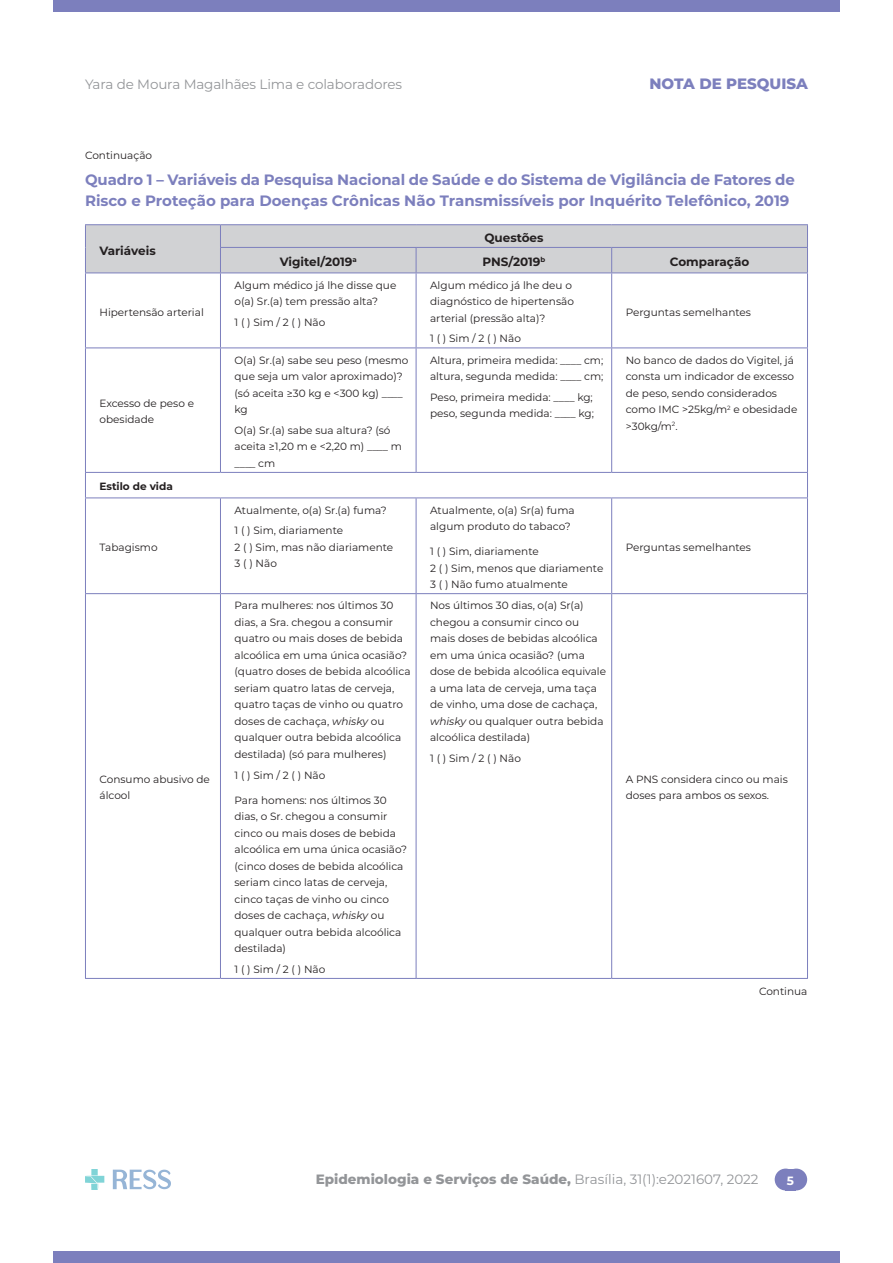
<style>
.page{position:relative;width:893px;height:1263px;background:#fff}
.page>*{position:absolute;margin:0;border:0;box-sizing:border-box;transform-origin:0 0}
.titulo_tab{font:700 15px/21px "Montserrat";letter-spacing:-.005em;color:#7c7fbd}
.t1{font:800 15px "Montserrat";color:#7c7fbd}
.t2{font:800 13.5px "Montserrat";color:#939598}
.t3{font:13.5px "Montserrat";letter-spacing:-.01em;color:#939598}
.texto_tab_cen{font:700 12px "Montserrat";color:#231f20}
.texto_tab_esq{font:700 12px "Montserrat";color:#231f20}
.t4{font:700 12px "Montserrat";color:#fff}
.texto_tab_esq-2{font:10.5px/16.5px "Montserrat";color:#231f20}
.texto_tab_esq-3{font:700 10.5px "Montserrat";color:#231f20}
.legenda_esq2{font:10.5px "Montserrat";color:#231f20}
.legenda_dir{font:10.5px "Montserrat";color:#231f20}
.s1{font-style:italic}
.s2{font-weight:400}
</style>
<div class="page">
<div style="left:53px;top:1251px;width:787px;height:12px;background:#7c7fbd"></div>
<div style="left:53px;top:0;width:787px;height:11px;background:#7c7fbd"></div>
<img style="left:85px;top:1170px;width:85px;height:19px">
<div style="left:775px;top:1168px;width:21px;height:22px;background:#7c7fbd;border-radius:50%"></div>
<div style="left:785px;top:1168px;width:22px;height:22px;background:#7c7fbd;border-radius:50%"></div>
<div style="left:785px;top:1168px;width:11px;height:22px;background:#7c7fbd"></div>
<hr style="left:85px;top:273px;width:1px;height:74px;background:#7c7fbd">
<hr style="left:220px;top:273px;width:1px;height:74px;background:#7c7fbd">
<hr style="left:416px;top:273px;width:1px;height:74px;background:#7c7fbd">
<hr style="left:611px;top:273px;width:1px;height:74px;background:#7c7fbd">
<hr style="left:807px;top:273px;width:1px;height:74px;background:#7c7fbd">
<hr style="left:85px;top:347px;width:135px;height:1px;background:#7c7fbd">
<hr style="left:85px;top:348px;width:1px;height:124px;background:#7c7fbd">
<hr style="left:220px;top:347px;width:196px;height:1px;background:#7c7fbd">
<hr style="left:220px;top:348px;width:1px;height:124px;background:#7c7fbd">
<hr style="left:416px;top:347px;width:196px;height:1px;background:#7c7fbd">
<hr style="left:416px;top:348px;width:1px;height:124px;background:#7c7fbd">
<hr style="left:612px;top:347px;width:196px;height:1px;background:#7c7fbd">
<hr style="left:611px;top:348px;width:1px;height:124px;background:#7c7fbd">
<hr style="left:807px;top:348px;width:1px;height:124px;background:#7c7fbd">
<hr style="left:85px;top:472px;width:135px;height:1px;background:#7c7fbd">
<svg style="left:85px;top:473px;width:1px;height:24px"></svg>
<hr style="left:220px;top:472px;width:196px;height:1px;background:#7c7fbd">
<hr style="left:416px;top:472px;width:196px;height:1px;background:#7c7fbd">
<hr style="left:612px;top:472px;width:196px;height:1px;background:#7c7fbd">
<svg style="left:807px;top:473px;width:1px;height:24px"></svg>
<hr style="left:85px;top:497px;width:135px;height:1px;background:#7c7fbd">
<hr style="left:85px;top:498px;width:1px;height:95px;background:#7c7fbd">
<hr style="left:220px;top:497px;width:196px;height:1px;background:#7c7fbd">
<hr style="left:220px;top:498px;width:1px;height:95px;background:#7c7fbd">
<hr style="left:416px;top:497px;width:196px;height:1px;background:#7c7fbd">
<hr style="left:416px;top:498px;width:1px;height:95px;background:#7c7fbd">
<hr style="left:612px;top:497px;width:196px;height:1px;background:#7c7fbd">
<hr style="left:611px;top:498px;width:1px;height:95px;background:#7c7fbd">
<hr style="left:807px;top:498px;width:1px;height:95px;background:#7c7fbd">
<hr style="left:85px;top:593px;width:135px;height:1px;background:#7c7fbd">
<hr style="left:85px;top:594px;width:1px;height:384px;background:#7c7fbd">
<hr style="left:220px;top:593px;width:196px;height:1px;background:#7c7fbd">
<hr style="left:220px;top:594px;width:1px;height:384px;background:#7c7fbd">
<hr style="left:416px;top:593px;width:196px;height:1px;background:#7c7fbd">
<hr style="left:416px;top:594px;width:1px;height:384px;background:#7c7fbd">
<hr style="left:612px;top:593px;width:196px;height:1px;background:#7c7fbd">
<hr style="left:611px;top:594px;width:1px;height:384px;background:#7c7fbd">
<hr style="left:807px;top:594px;width:1px;height:384px;background:#7c7fbd">
<hr style="left:85px;top:224px;width:135px;height:1px;background:#7c7fbd">
<hr style="left:220px;top:224px;width:196px;height:1px;background:#7c7fbd">
<hr style="left:416px;top:224px;width:196px;height:1px;background:#7c7fbd">
<hr style="left:612px;top:224px;width:196px;height:1px;background:#7c7fbd">
<div style="left:85px;top:225px;width:723px;height:48px;background:#d1d2d4"></div>
<hr style="left:220px;top:272px;width:196px;height:1px;background:#7c7fbd">
<hr style="left:416px;top:272px;width:196px;height:1px;background:#7c7fbd">
<hr style="left:612px;top:272px;width:196px;height:1px;background:#7c7fbd">
<hr style="left:85px;top:978px;width:135px;height:1px;background:#7c7fbd">
<hr style="left:220px;top:978px;width:196px;height:1px;background:#7c7fbd">
<hr style="left:416px;top:978px;width:196px;height:1px;background:#7c7fbd">
<hr style="left:612px;top:978px;width:196px;height:1px;background:#7c7fbd">
<p class="t3" style="left:85px;top:75px;width:319px">Yara de Moura Magalhães Lima e colaboradores</p>
<h1 class="t1" style="left:650px;top:73px;width:160px">NOTA DE PESQUISA</h1>
<p class="legenda_esq2" style="left:85px;top:148px;width:69px">Continuação</p>
<p class="titulo_tab" style="left:85px;top:168px;width:711px">Quadro 1 – Variáveis da Pesquisa Nacional de Saúde e do Sistema de Vigilância de Fatores de<br>Risco e Proteção para Doenças Crônicas Não Transmissíveis por Inquérito Telefônico, 2019</p>
<p class="texto_tab_esq" style="left:99px;top:242px;width:58px">Variáveis</p>
<p class="texto_tab_cen" style="left:484px;top:229px;width:61px">Questões</p>
<p class="texto_tab_cen" style="left:280px;top:253px;width:79px">Vigitel/2019<sup>a</sup></p>
<p class="texto_tab_cen" style="left:482px;top:253px;width:65px">PNS/2019<sup>b</sup></p>
<p class="texto_tab_cen" style="left:670px;top:253px;width:81px">Comparação</p>
<p class="texto_tab_esq-2" style="left:99px;top:303px;width:106px">Hipertensão arterial</p>
<p class="texto_tab_esq-2" style="left:99px;top:395px;width:96px">Excesso de peso e obesidade</p>
<p class="texto_tab_esq-3" style="left:99px;top:479px;width:75px">Estilo de vida</p>
<p class="texto_tab_esq-2" style="left:99px;top:538px;width:60px">Tabagismo</p>
<p class="texto_tab_esq-2" style="left:99px;top:770px;width:112px">Consumo abusivo de álcool</p>
<p class="texto_tab_esq-2" style="left:234px;top:276px;width:163px">Algum médico já lhe disse que o(a) Sr.(a) tem pressão alta?</p>
<p class="texto_tab_esq-2" style="left:234px;top:313px;width:92px">1 ( ) Sim / 2 ( ) Não</p>
<p class="texto_tab_esq-2" style="left:234px;top:351px;width:175px">O(a) Sr.(a) sabe seu peso (mesmo que seja um valor aproximado)? (só aceita ≥30 kg e &lt;300 kg) ____ kg</p>
<p class="texto_tab_esq-2" style="left:234px;top:421px;width:169px">O(a) Sr.(a) sabe sua altura? (só aceita ≥1,20 m e &lt;2,20 m) ____ m ____ cm</p>
<p class="texto_tab_esq-2" style="left:234px;top:501px;width:154px">Atualmente, o(a) Sr.(a) fuma?</p>
<p class="texto_tab_esq-2" style="left:234px;top:522px;width:110px">1 ( ) Sim, diariamente</p>
<p class="texto_tab_esq-2" style="left:234px;top:538px;width:160px">2 ( ) Sim, mas não diariamente</p>
<p class="texto_tab_esq-2" style="left:234px;top:555px;width:44px">3 ( ) Não</p>
<p class="texto_tab_esq-2" style="left:234px;top:597px;width:178px">Para mulheres: nos últimos 30 dias, a Sra. chegou a consumir quatro ou mais doses de bebida alcoólica em uma única ocasião? (quatro doses de bebida alcoólica seriam quatro latas de cerveja, quatro taças de vinho ou quatro doses de cachaça, <span class="s1">whisky</span> ou qualquer outra bebida alcoólica destilada) (só para mulheres)</p>
<p class="texto_tab_esq-2" style="left:234px;top:766px;width:92px">1 ( ) Sim / 2 ( ) Não</p>
<p class="texto_tab_esq-2" style="left:234px;top:791px;width:174px">Para homens: nos últimos 30 dias, o Sr. chegou a consumir cinco ou mais doses de bebida alcoólica em uma única ocasião? (cinco doses de bebida alcoólica seriam cinco latas de cerveja, cinco taças de vinho ou cinco doses de cachaça, <span class="s1">whisky</span> ou qualquer outra bebida alcoólica destilada)</p>
<p class="texto_tab_esq-2" style="left:234px;top:960px;width:92px">1 ( ) Sim / 2 ( ) Não</p>
<p class="texto_tab_esq-2" style="left:430px;top:276px;width:145px">Algum médico já lhe deu o diagnóstico de hipertensão arterial (pressão alta)?</p>
<p class="texto_tab_esq-2" style="left:430px;top:330px;width:92px">1 ( ) Sim / 2 ( ) Não</p>
<p class="texto_tab_esq-2" style="left:430px;top:351px;width:175px">Altura, primeira medida: ____ cm; altura, segunda medida: ____ cm;</p>
<p class="texto_tab_esq-2" style="left:430px;top:388px;width:165px">Peso, primeira medida: ____ kg; peso, segunda medida: ____ kg;</p>
<p class="texto_tab_esq-2" style="left:626px;top:303px;width:127px">Perguntas semelhantes</p>
<p class="texto_tab_esq-2" style="left:626px;top:351px;width:173px">No banco de dados do Vigitel, já consta um indicador de excesso de peso, sendo considerados como IMC &gt;25kg/m<sup>2</sup> e obesidade &gt;30kg/m<sup>2</sup>.</p>
<p class="texto_tab_esq-2" style="left:430px;top:501px;width:146px">Atualmente, o(a) Sr(a) fuma algum produto do tabaco?</p>
<p class="texto_tab_esq-2" style="left:430px;top:543px;width:110px">1 ( ) Sim, diariamente</p>
<p class="texto_tab_esq-2" style="left:430px;top:559px;width:175px">2 ( ) Sim, menos que diariamente</p>
<p class="texto_tab_esq-2" style="left:430px;top:576px;width:139px">3 ( ) Não fumo atualmente</p>
<p class="texto_tab_esq-2" style="left:430px;top:597px;width:178px">Nos últimos 30 dias, o(a) Sr(a) chegou a consumir cinco ou mais doses de bebidas alcoólica em uma única ocasião? (uma dose de bebida alcoólica equivale a uma lata de cerveja, uma taça de vinho, uma dose de cachaça, <span class="s1">whisky</span> ou qualquer outra bebida alcoólica destilada)</p>
<p class="texto_tab_esq-2" style="left:430px;top:750px;width:92px">1 ( ) Sim / 2 ( ) Não</p>
<p class="texto_tab_esq-2" style="left:626px;top:538px;width:127px">Perguntas semelhantes</p>
<p class="texto_tab_esq-2" style="left:626px;top:770px;width:164px">A PNS considera cinco ou mais doses para ambos os sexos.</p>
<p class="legenda_dir" style="left:759px;top:984px;width:50px">Continua</p>
<p class="t2" style="left:316px;top:1170px;width:444px">Epidemiologia e Serviços de Saúde, <span class="s2">Brasília, 31(1):e2021607, 2022</span></p>
<p class="t4" style="left:787px;top:1172px;width:9px">5</p>
</div>
